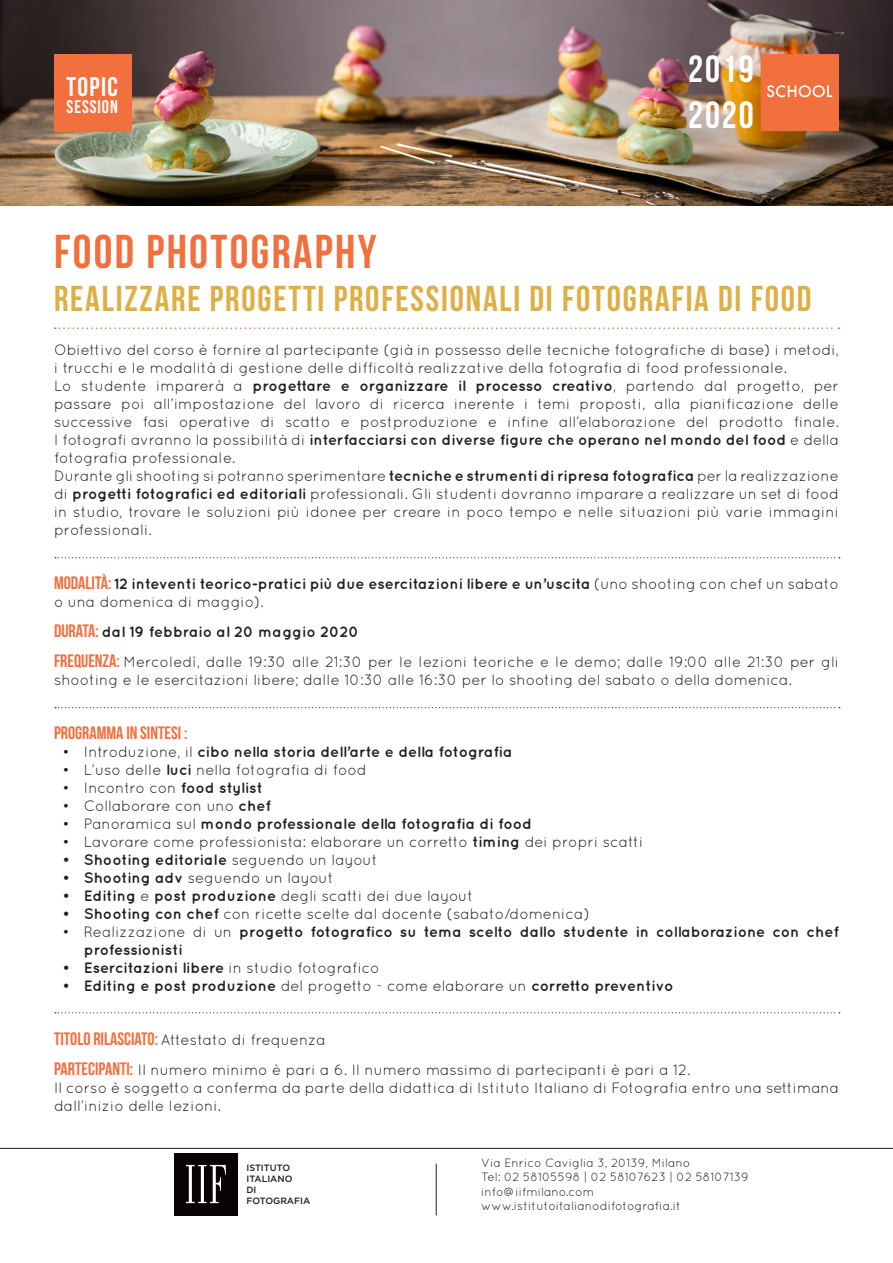
<style>
.page{position:relative;width:893px;height:1263px;background:#fff}
.page>*{position:absolute;margin:0;border:0;box-sizing:border-box;transform-origin:0 0}
.t1{font:47.4px "Bebas Neue";letter-spacing:.05em;color:#f26f3e}
.t2{font:37.8px "Bebas Neue";letter-spacing:.05em;color:#fff}
.t3{font:36px "Bebas Neue";letter-spacing:.05em;color:#ddb045}
.t4{font:27px "Bebas Neue";letter-spacing:.05em;color:#fff}
.t5{font:18.3px "Bebas Neue";letter-spacing:.05em;color:#fff}
.t6{font:18px "Bebas Neue";color:#f26f3e}
.t7{font:15px/18px "Quicksand";color:#231f20}
.t8{font:700 15px/18px "Quicksand";color:#231f20}
.t9{font:12px "Quicksand";color:#231f20}
.t10{font:500 9.15px/10.9px "Gotham";color:#231f20}
.s1{font-weight:700}
.s2{font-family:"Bebas Neue";font-weight:400;font-size:18px;color:#f26f3e}
.s3{font-weight:400}
.s4{font-family:"Bebas Neue";font-size:18px;color:#f26f3e}
</style>
<div class="page">
<img style="left:0;top:0;width:893px;height:205px">
<svg style="left:55px;top:327px;width:784px;height:2px"></svg>
<div style="left:761px;top:55px;width:77px;height:75px;background:#f26f3e"></div>
<svg style="left:767px;top:85px;width:65px;height:12px"></svg>
<div style="left:761px;top:54px;width:78px;height:77px;border:2px solid #f26f3e"></div>
<div style="left:54px;top:54px;width:77px;height:77px;background:#f26f3e"></div>
<hr style="left:0;top:1148px;width:893px;height:1px;background:#231f20">
<hr style="left:436px;top:1164px;width:1px;height:51px;background:#231f20">
<div style="left:174px;top:1153px;width:64px;height:62px;background:#080302"></div>
<svg style="left:186px;top:1165px;width:40px;height:38px"></svg>
<svg style="left:55px;top:557px;width:785px;height:1px"></svg>
<svg style="left:55px;top:707px;width:785px;height:1px"></svg>
<svg style="left:55px;top:1012px;width:785px;height:1px"></svg>
<p class="t4" style="left:67px;top:72px;width:53px">TOPIC</p>
<p class="t5" style="left:67px;top:96px;width:53px">SESSION</p>
<p class="t2" style="left:688px;top:49px;width:67px">2019</p>
<p class="t2" style="left:688px;top:94px;width:67px">2020</p>
<p class="t1" style="left:54px;top:226px;width:324px">FOOD PHOTOGRAPHY</p>
<p class="t3" style="left:54px;top:279px;width:759px">REALIZZARE PROGETTI PROFESSIONALI DI FOTOGRAFIA DI FOOD</p>
<p class="t7" style="left:54px;top:341px;width:786px">Obiettivo del corso è fornire al partecipante (già in possesso delle tecniche fotografiche di base) i metodi, i trucchi e le modalità di gestione delle difficoltà realizzative della fotografia di food professionale.</p>
<p class="t7" style="left:54px;top:377px;width:786px;text-align:justify">Lo studente imparerà a <span class="s1">progettare e organizzare il processo creativo</span>, partendo dal progetto, per passare poi all’impostazione del lavoro di ricerca inerente i temi proposti, alla pianificazione delle successive fasi operative di scatto e postproduzione e infine all’elaborazione del prodotto finale.<br>I fotografi avranno la possibilità di <span class="s1">interfacciarsi con diverse figure che operano nel mondo del food</span> e della fotografia professionale.</p>
<p class="t7" style="left:54px;top:467px;width:786px;text-align:justify">Durante gli shooting si potranno sperimentare <span class="s1">tecniche e strumenti di ripresa fotografica</span> per la realizzazione di <span class="s1">progetti fotografici ed editoriali</span> professionali. Gli studenti dovranno imparare a realizzare un set di food in studio, trovare le soluzioni più idonee per creare in poco tempo e nelle situazioni più varie immagini professionali.</p>
<p class="t8" style="left:54px;top:574px;width:786px"><span class="s2">MODALITÀ:</span> 12 inteventi teorico-pratici più due esercitazioni libere e un’uscita <span class="s3">(uno shooting con chef un sabato o una domenica di maggio).</span></p>
<p class="t8" style="left:54px;top:622px;width:307px"><span class="s2">DURATA:</span> dal 19 febbraio al 20 maggio 2020</p>
<p class="t7" style="left:54px;top:653px;width:787px"><span class="s4">FREQUENZA:</span> Mercoledì, dalle 19:30 alle 21:30 per le lezioni teoriche e le demo; dalle 19:00 alle 21:30 per gli shooting e le esercitazioni libere; dalle 10:30 alle 16:30 per lo shooting del sabato o della domenica.</p>
<p class="t6" style="left:54px;top:723px;width:135px">PROGRAMMA IN SINTESI :</p>
<p class="t8" style="left:63px;top:742px;width:451px"><span class="s3">• Introduzione, il</span> cibo nella storia dell’arte e della fotografia</p>
<p class="t7" style="left:63px;top:761px;width:306px">• L’uso delle <span class="s1">luci</span> nella fotografia di food</p>
<p class="t7" style="left:63px;top:779px;width:202px">• Incontro con <span class="s1">food stylist</span></p>
<p class="t7" style="left:63px;top:797px;width:210px">• Collaborare con uno <span class="s1">chef</span></p>
<p class="t8" style="left:63px;top:814px;width:471px"><span class="s3">• Panoramica sul</span> mondo professionale della fotografia di food</p>
<p class="t7" style="left:63px;top:833px;width:582px">• Lavorare come professionista: elaborare un corretto <span class="s1">timing</span> dei propri scatti</p>
<p class="t8" style="left:63px;top:850px;width:317px">• Shooting editoriale <span class="s3">seguendo un layout</span></p>
<p class="t7" style="left:63px;top:869px;width:273px"><span class="s1">• Shooting adv</span> seguendo un layout</p>
<p class="t7" style="left:63px;top:887px;width:412px"><span class="s1">• Editing</span> e <span class="s1">post produzione</span> degli scatti dei due layout</p>
<p class="t7" style="left:63px;top:905px;width:529px"><span class="s1">• Shooting con chef</span> con ricette scelte dal docente (sabato/domenica)</p>
<p class="t8" style="left:84px;top:922px;width:757px;text-indent:-21px"><span class="s3">• Realizzazione di un</span> progetto fotografico su tema scelto dallo studente in collaborazione con chef professionisti</p>
<p class="t8" style="left:63px;top:958px;width:319px">• Esercitazioni libere <span class="s3">in studio fotografico</span></p>
<p class="t8" style="left:63px;top:976px;width:612px">• Editing e post produzione <span class="s3">del progetto - come elaborare un</span> corretto preventivo</p>
<p class="t7" style="left:54px;top:1031px;width:273px"><span class="s4">TITOLO RILASCIATO:</span> Attestato di frequenza</p>
<p class="t7" style="left:54px;top:1061px;width:638px"><span class="s4">PARTECIPANTI:</span> Il numero minimo è pari a 6. Il numero massimo di partecipanti è pari a 12.</p>
<p class="t7" style="left:54px;top:1079px;width:787px">Il corso è soggetto a conferma da parte della didattica di Istituto Italiano di Fotografia entro una settimana dall’inizio delle lezioni.</p>
<p class="t10" style="left:246px;top:1162px;width:65px">ISTITUTO<br>ITALIANO<br>DI<br>FOTOGRAFIA</p>
<p class="t9" style="left:481px;top:1156px;width:210px">Via Enrico Caviglia 3, 20139, Milano</p>
<p class="t9" style="left:481px;top:1170px;width:269px">Tel: 02 58105598 | 02 58107623 | 02 58107139</p>
<p class="t9" style="left:481px;top:1185px;width:114px">info@iifmilano.com</p>
<p class="t9" style="left:481px;top:1199px;width:201px">www.istitutoitalianodifotografia.it</p>
</div>
